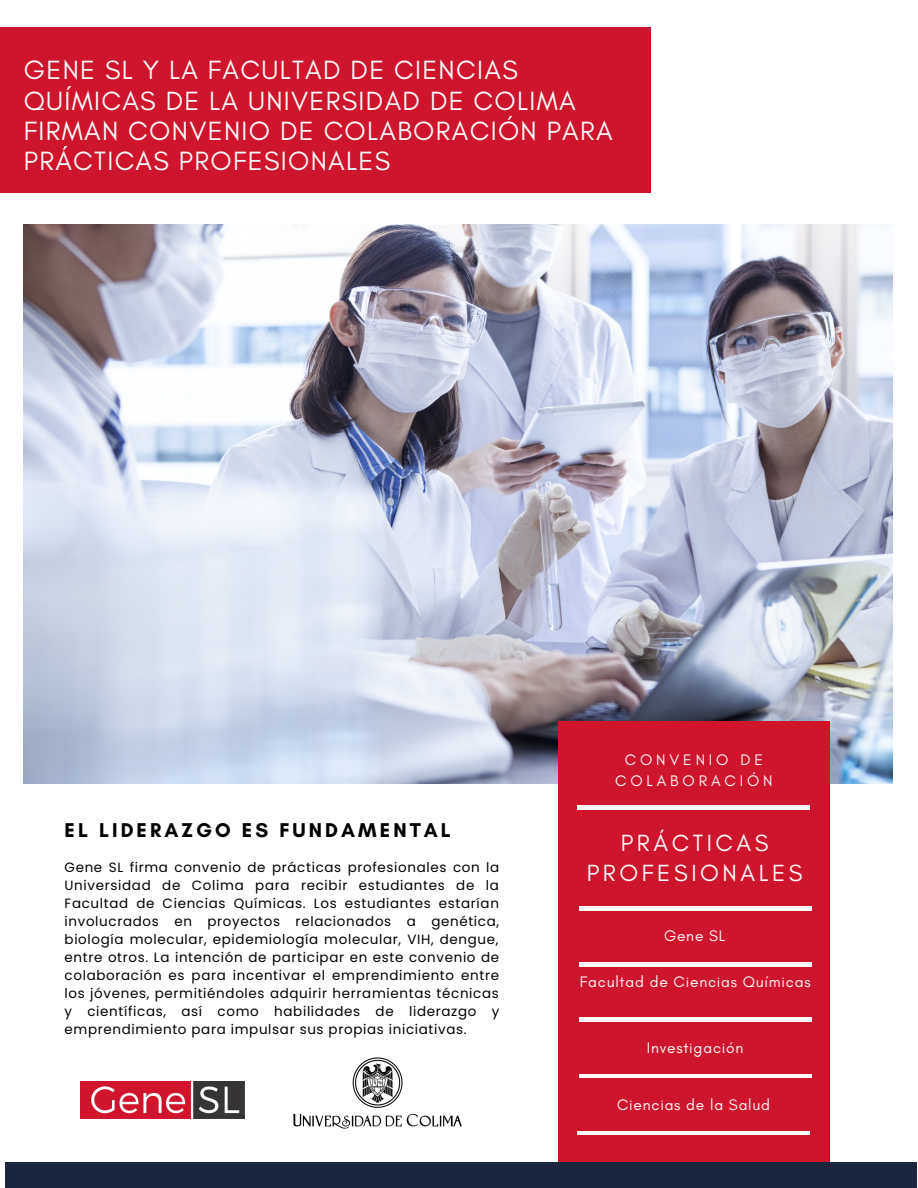
<style>
.page{position:relative;width:918px;height:1188px;background:#fff}
.page>*{position:absolute;margin:0;border:0;box-sizing:border-box;transform-origin:0 0}
.t1{font:26.85px/30.3px "Glacial Indifference";letter-spacing:.05em;color:#f8f8f8}
.t2{font:23.85px/29.7px "Glacial Indifference";letter-spacing:.15em;color:#fafafa;text-align:center}
.t3{font:700 20.4px "Glacial Indifference";letter-spacing:.15em;color:#000}
.t4{font:15.6px "Glacial Indifference";letter-spacing:.05em;color:#fafafa}
.t5{font:15.6px/21.1px "Glacial Indifference";letter-spacing:.25em;color:#f8f8f8;text-align:center}
.t6{font:13.5px/18px "Poppins";letter-spacing:.05em;color:#000;text-align:justify}
</style>
<div class="page">
<img style="left:24px;top:224px;width:868px;height:559px">
<div style="left:0;top:28px;width:650px;height:164px;background:#cf152c"></div>
<div style="left:558px;top:722px;width:271px;height:451px;background:#cf152c"></div>
<hr style="left:577px;top:806px;width:233px;height:3px;background:#f8f8f8">
<hr style="left:579px;top:907px;width:233px;height:3px;background:#f8f8f8">
<hr style="left:579px;top:963px;width:233px;height:3px;background:#f8f8f8">
<hr style="left:579px;top:1018px;width:233px;height:3px;background:#f8f8f8">
<hr style="left:579px;top:1074px;width:233px;height:4px;background:#f8f8f8">
<hr style="left:577px;top:1131px;width:233px;height:4px;background:#f8f8f8">
<div style="left:5px;top:1162px;width:911px;height:26px;background:#1b253c"></div>
<img style="left:293px;top:1057px;width:169px;height:72px">
<img style="left:81px;top:1081px;width:163px;height:37px">
<p class="t1" style="left:24px;top:55px;width:590px">GENE SL Y LA FACULTAD DE CIENCIAS QUÍMICAS DE LA UNIVERSIDAD DE COLIMA FIRMAN CONVENIO DE COLABORACIÓN PARA PRÁCTICAS PROFESIONALES</p>
<p class="t3" style="left:65px;top:817px;width:388px">EL LIDERAZGO ES FUNDAMENTAL</p>
<p class="t6" style="left:65px;top:859px;width:436px">Gene SL firma convenio de prácticas profesionales con la Universidad de Colima para recibir estudiantes de la Facultad de Ciencias Químicas. Los estudiantes estarían involucrados en proyectos relacionados a genética, biología molecular, epidemiología molecular, VIH, dengue, entre otros. La intención de participar en este convenio de colaboración es para incentivar el emprendimiento entre los jóvenes, permitiéndoles adquirir herramientas técnicas y científicas, así como habilidades de liderazgo y emprendimiento para impulsar sus propias iniciativas.</p>
<p class="t5" style="left:615px;top:749px;width:159px">CONVENIO DE<br>COLABORACIÓN</p>
<p class="t2" style="left:587px;top:828px;width:217px">PRÁCTICAS<br>PROFESIONALES</p>
<p class="t4" style="left:664px;top:926px;width:63px">Gene SL</p>
<p class="t4" style="left:580px;top:972px;width:232px">Facultad de Ciencias Químicas</p>
<p class="t4" style="left:647px;top:1038px;width:98px">Investigación</p>
<p class="t4" style="left:617px;top:1095px;width:155px">Ciencias de la Salud</p>
</div>
